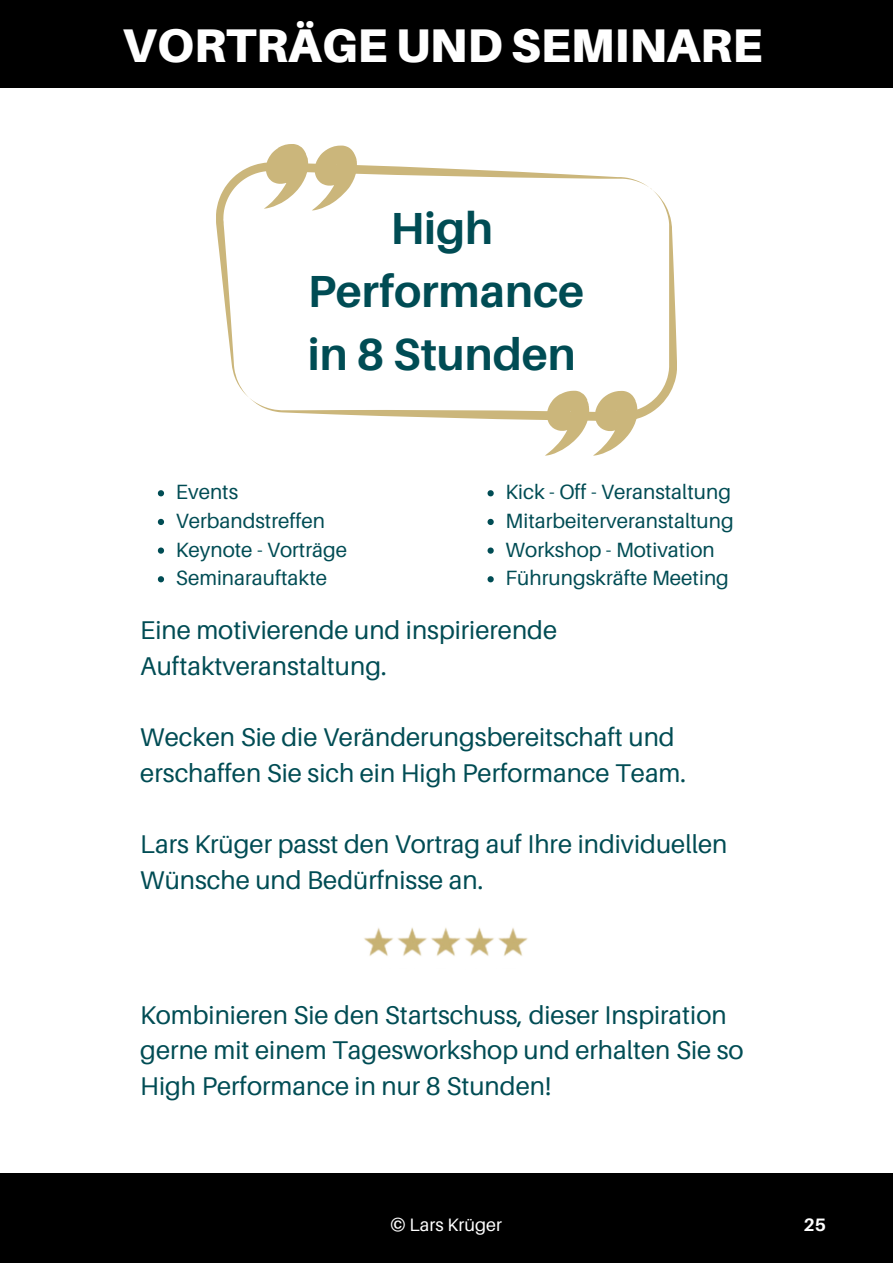
<style>
.page{position:relative;width:893px;height:1264px;background:#fff}
.page>*{position:absolute;margin:0;border:0;box-sizing:border-box;transform-origin:0 0}
.t1{font:900 47.25px "Aileron";color:#fff}
.t2{font:700 45px/63px "Aileron";color:#004c54;text-align:center}
.t3{font:25.65px/35.5px "Aileron";color:#004c54}
.t4{font:20.7px/28.7px "Aileron";color:#004c54}
.t5{font:18px "Aileron";color:#fff}
.t6{font:700 18px "Aileron";color:#fff}
</style>
<div class="page">
<div style="left:0;top:0;width:892px;height:88px;background:#000"></div>
<div style="left:0;top:1173px;width:892px;height:89px;background:#000"></div>
<svg style="left:216px;top:163px;width:436px;height:234px"></svg>
<svg style="left:249px;top:190px;width:428px;height:230px"></svg>
<svg style="left:264px;top:144px;width:93px;height:66px"></svg>
<svg style="left:545px;top:391px;width:92px;height:64px"></svg>
<svg style="left:158px;top:490px;width:6px;height:6px"></svg>
<svg style="left:158px;top:519px;width:6px;height:6px"></svg>
<svg style="left:158px;top:547px;width:6px;height:6px"></svg>
<svg style="left:158px;top:576px;width:6px;height:6px"></svg>
<img style="left:364px;top:927px;width:164px;height:29px">
<svg style="left:487px;top:490px;width:6px;height:6px"></svg>
<svg style="left:487px;top:519px;width:6px;height:6px"></svg>
<svg style="left:487px;top:547px;width:6px;height:6px"></svg>
<svg style="left:487px;top:576px;width:6px;height:6px"></svg>
<h1 class="t1" style="left:122px;top:16px;width:642px">VORTRÄGE UND SEMINARE</h1>
<h2 class="t2" style="left:308px;top:196px;width:278px">High<br>Performance in 8 Stunden</h2>
<p class="t4" style="left:176px;top:477px;width:173px">Events<br>Verbandstreffen<br>Keynote - Vorträge<br>Seminarauftakte</p>
<p class="t4" style="left:505px;top:477px;width:230px">Kick - Off - Veranstaltung<br>Mitarbeiterveranstaltung<br>Workshop - Motivation<br>Führungskräfte Meeting</p>
<p class="t3" style="left:140px;top:612px;width:418px">Eine motivierende und inspirierende<br>Auftaktveranstaltung.</p>
<p class="t3" style="left:140px;top:719px;width:547px">Wecken Sie die Veränderungsbereitschaft und erschaffen Sie sich ein High Performance Team.</p>
<p class="t3" style="left:140px;top:825px;width:588px">Lars Krüger passt den Vortrag auf Ihre individuellen<br>Wünsche und Bedürfnisse an.</p>
<p class="t3" style="left:140px;top:996px;width:604px">Kombinieren Sie den Startschuss, dieser Inspiration gerne mit einem Tagesworkshop und erhalten Sie so<br>High Performance in nur 8 Stunden!</p>
<p class="t5" style="left:390px;top:1213px;width:113px">© Lars Krüger</p>
<p class="t6" style="left:803px;top:1213px;width:24px">25</p>
</div>
